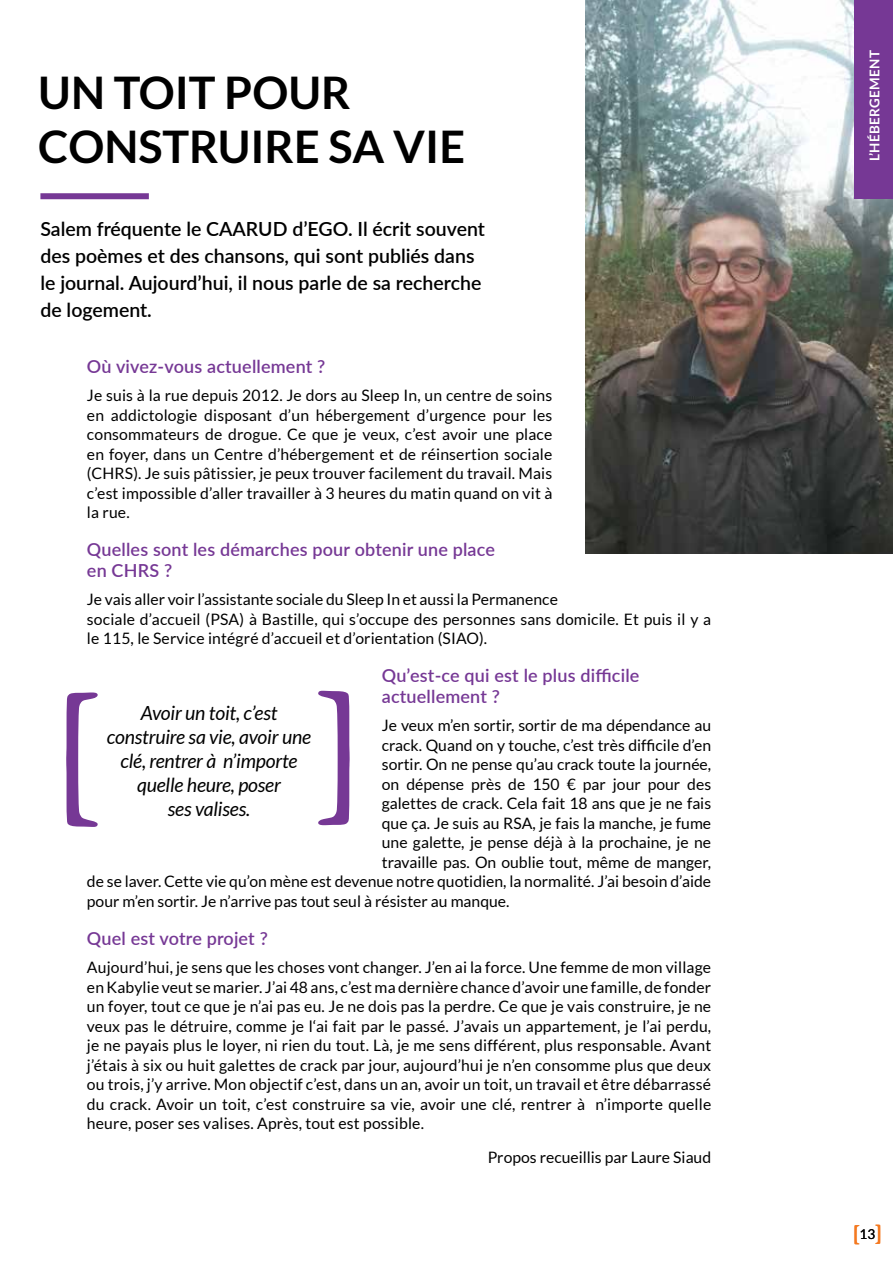
<style>
.page{position:relative;width:893px;height:1263px;background:#fff}
.page>*{position:absolute;margin:0;border:0;box-sizing:border-box;transform-origin:0 0}
.t1{font:300 158.1px "Averia Serif";color:#763895}
.t2{font:700 45px/54px "Lato";color:#000}
.t3{font:22.5px "Averia Serif";color:#f47920}
.t4{font:600 19.5px/27px "Lato";color:#000}
.t5{font:italic 19.5px/24px "Lato";letter-spacing:-.01em;color:#000;text-align:center}
.t6{font:600 18px/21px "Lato";letter-spacing:.01em;color:#763895}
.t7{font:15.75px/19.5px "Lato";color:#000;text-align:justify}
.t8{font:700 13.5px "Lato";letter-spacing:.025em;color:#fff}
.t9{font:13.5px "Lato";color:#000}
</style>
<div class="page">
<img style="left:586px;top:0;width:307px;height:553px">
<div style="left:855px;top:0;width:38px;height:198px;background:#763895"></div>
<div style="left:40px;top:193px;width:109px;height:6px;background:#763895"></div>
<h2 class="t2" style="left:38px;top:64px;width:423px">UN TOIT POUR<br>CONSTRUIRE SA VIE</h2>
<p class="t4" style="left:40px;top:214px;width:446px">Salem fréquente le CAARUD d’EGO. Il écrit souvent des poèmes et des chansons, qui sont publiés dans le journal. Aujourd’hui, il nous parle de sa recherche de logement.</p>
<p class="t6" style="left:87px;top:356px;width:240px">Où vivez-vous actuellement ?</p>
<p class="t7" style="left:87px;top:386px;width:467px">Je suis à la rue depuis 2012. Je dors au Sleep In, un centre de soins en addictologie disposant d’un hébergement d’urgence pour les consommateurs de drogue. Ce que je veux, c’est avoir une place en foyer, dans un Centre d’hébergement et de réinsertion sociale (CHRS). Je suis pâtissier, je peux trouver facilement du travail. Mais c’est impossible d’aller travailler à 3 heures du matin quand on vit à la rue.</p>
<p class="t6" style="left:87px;top:539px;width:410px">Quelles sont les démarches pour obtenir une place en CHRS ?</p>
<p class="t7" style="left:87px;top:590px;width:626px;text-align:left">Je vais aller voir l’assistante sociale du Sleep In et aussi la Permanence<br>sociale d’accueil (PSA) à Bastille, qui s’occupe des personnes sans domicile. Et puis il y a le 115, le Service intégré d’accueil et d’orientation (SIAO).</p>
<p class="t6" style="left:382px;top:665px;width:259px">Qu’est-ce qui est le plus difficile actuellement ?</p>
<p class="t7" style="left:382px;top:716px;width:331px">Je veux m’en sortir, sortir de ma dépendance au</p>
<p class="t7" style="left:382px;top:735px;width:331px">crack. Quand on y touche, c’est très difficile d’en</p>
<p class="t7" style="left:382px;top:755px;width:331px">sortir. On ne pense qu’au crack toute la journée,</p>
<p class="t7" style="left:382px;top:774px;width:331px">on dépense près de 150 € par jour pour des</p>
<p class="t7" style="left:382px;top:794px;width:331px">galettes de crack. Cela fait 18 ans que je ne fais</p>
<p class="t7" style="left:382px;top:813px;width:331px">que ça. Je suis au RSA, je fais la manche, je fume</p>
<p class="t7" style="left:382px;top:833px;width:331px">une galette, je pense déjà à la prochaine, je ne</p>
<p class="t7" style="left:382px;top:852px;width:331px">travaille pas. On oublie tout, même de manger,</p>
<p class="t7" style="left:87px;top:872px;width:626px">de se laver. Cette vie qu’on mène est devenue notre quotidien, la normalité. J’ai besoin d’aide</p>
<p class="t7" style="left:87px;top:891px;width:424px">pour m’en sortir. Je n’arrive pas tout seul à résister au manque.</p>
<p class="t6" style="left:87px;top:927px;width:182px">Quel est votre projet ?</p>
<p class="t7" style="left:87px;top:957px;width:626px">Aujourd’hui, je sens que les choses vont changer. J’en ai la force. Une femme de mon village en Kabylie veut se marier. J’ai 48 ans, c’est ma dernière chance d’avoir une famille, de fonder un foyer, tout ce que je n’ai pas eu. Je ne dois pas la perdre. Ce que je vais construire, je ne veux pas le détruire, comme je l‘ai fait par le passé. J’avais un appartement, je l’ai perdu, je ne payais plus le loyer, ni rien du tout. Là, je me sens différent, plus responsable. Avant j’étais à six ou huit galettes de crack par jour, aujourd’hui je n’en consomme plus que deux ou trois, j’y arrive. Mon objectif c’est, dans un an, avoir un toit, un travail et être débarrassé du crack. Avoir un toit, c’est construire sa vie, avoir une clé, rentrer à n’importe quelle heure, poser ses valises. Après, tout est possible.</p>
<p class="t7" style="left:488px;top:1147px;width:225px">Propos recueillis par Laure Siaud</p>
<h1 class="t1" style="left:365px;top:853px;width:55px;rotate:-180deg">[</h1>
<h1 class="t1" style="left:51px;top:665px;width:55px">[</h1>
<p class="t5" style="left:107px;top:701px;width:206px">Avoir un toit, c’est construire sa vie, avoir une clé, rentrer à n’importe quelle heure, poser<br>ses valises.</p>
<p class="t8" style="left:867px;top:161px;width:113px;rotate:-90deg">L’HÉBERGEMENT</p>
<h3 class="t3" style="left:852px;top:1221px;width:9px">[</h3>
<h3 class="t3" style="left:882px;top:1248px;width:9px;rotate:-180deg">[</h3>
<p class="t9" style="left:859px;top:1227px;width:17px">13</p>
</div>
